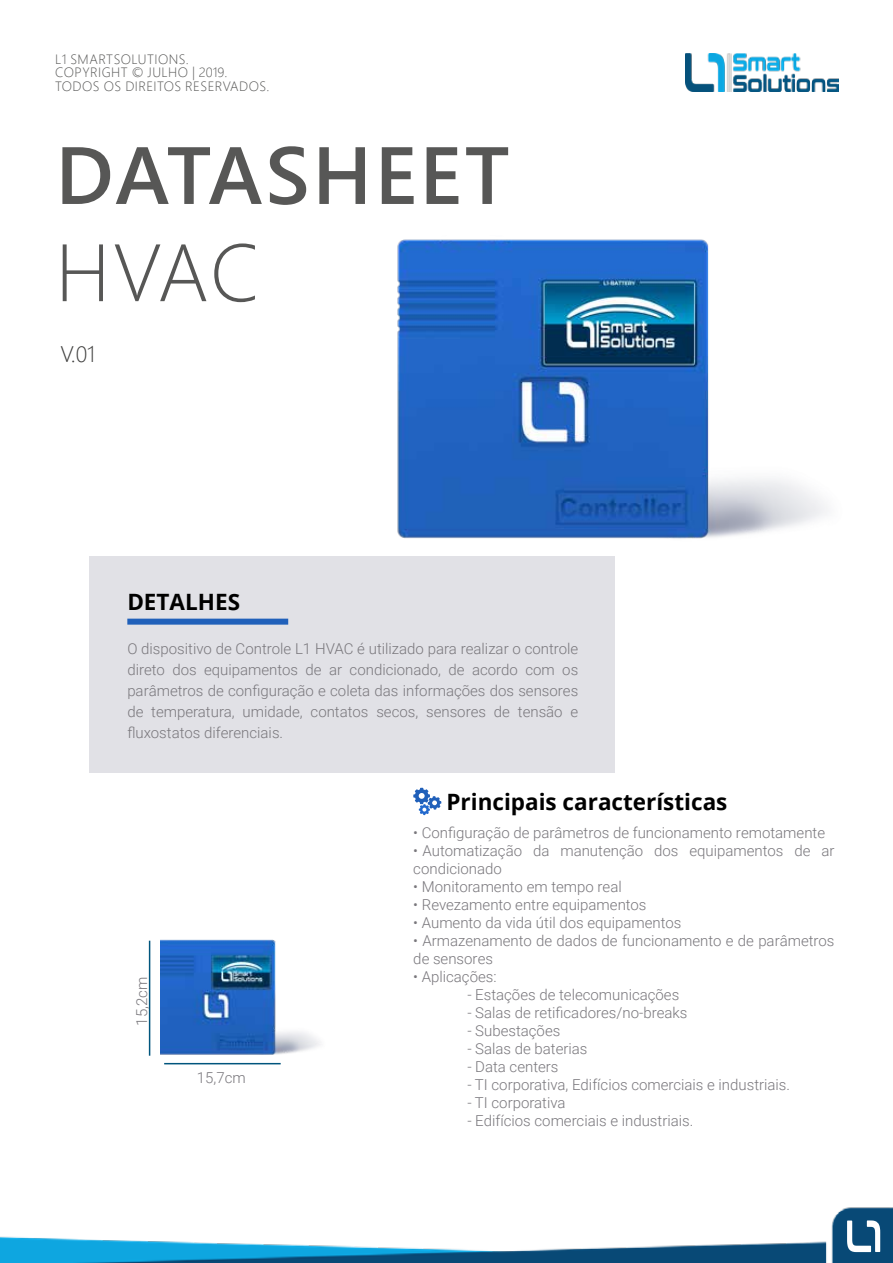
<style>
.page{position:relative;width:893px;height:1263px;background:#fff}
.page>*{position:absolute;margin:0;border:0;box-sizing:border-box;transform-origin:0 0}
.t1{font:600 81px "Segoe UI";letter-spacing:.035em;color:#575756}
.t2{font:300 81px "Segoe UI";color:#575756}
.t3{font:700 22.5px "Open Sans";color:#000}
.t4{font:300 22.5px "Segoe UI";color:#3c3c3b}
.t5{font:300 15px/21px "Roboto";color:#79777c}
.t6{font:300 13.5px/13.5px "Segoe UI";letter-spacing:.035em;color:#575756}
</style>
<div class="page">
<img style="left:685px;top:54px;width:154px;height:38px">
<img style="left:0;top:1207px;width:893px;height:56px">
<svg style="left:847px;top:1220px;width:33px;height:32px"></svg>
<div style="left:89px;top:556px;width:525px;height:216px;background:#e1e1e6"></div>
<div style="left:127px;top:619px;width:161px;height:6px;background:#2060ba"></div>
<svg style="left:413px;top:788px;width:28px;height:27px"></svg>
<img style="left:397px;top:239px;width:431px;height:300px">
<hr style="left:149px;top:941px;width:1px;height:115px;background:#00557d">
<hr style="left:164px;top:1063px;width:117px;height:1px;background:#00557d">
<img style="left:161px;top:939px;width:160px;height:116px">
<p class="t6" style="left:55px;top:51px;width:216px">L1 SMARTSOLUTIONS.<br>COPYRIGHT © JULHO | 2019.<br>TODOS OS DIREITOS RESERVADOS.</p>
<h1 class="t1" style="left:55px;top:99px;width:455px">DATASHEET</h1>
<h1 class="t2" style="left:55px;top:196px;width:206px">HVAC</h1>
<h2 class="t4" style="left:61px;top:333px;width:36px">V.01</h2>
<h2 class="t3" style="left:127px;top:586px;width:114px">DETALHES</h2>
<p class="t5" style="left:127px;top:638px;width:452px;text-align:justify">O dispositivo de Controle L1 HVAC é utilizado para realizar o controle direto dos equipamentos de ar condicionado, de acordo com os parâmetros de configuração e coleta das informações dos sensores de temperatura, umidade, contatos secos, sensores de tensão e fluxostatos diferenciais.</p>
<p class="t5" style="left:131px;top:1026px;width:50px;rotate:-90deg">15,2cm</p>
<p class="t5" style="left:197px;top:1067px;width:50px">15,7cm</p>
<h2 class="t3" style="left:446px;top:786px;width:282px">Principais características</h2>
<p class="t5" style="left:413px;top:822px;width:413px">• Configuração de parâmetros de funcionamento remotamente</p>
<p class="t5" style="left:413px;top:841px;width:423px;line-height:18px">• Automatização da manutenção dos equipamentos de ar condicionado</p>
<p class="t5" style="left:413px;top:876px;width:210px">• Monitoramento em tempo real</p>
<p class="t5" style="left:413px;top:894px;width:235px">• Revezamento entre equipamentos</p>
<p class="t5" style="left:413px;top:912px;width:270px">• Aumento da vida útil dos equipamentos</p>
<p class="t5" style="left:413px;top:931px;width:423px;line-height:18px">• Armazenamento de dados de funcionamento e de parâmetros de sensores</p>
<p class="t5" style="left:413px;top:966px;width:85px">• Aplicações:</p>
<p class="t5" style="left:467px;top:984px;width:213px">- Estações de telecomunicações</p>
<p class="t5" style="left:467px;top:1002px;width:222px">- Salas de retificadores/no-breaks</p>
<p class="t5" style="left:467px;top:1020px;width:95px">- Subestações</p>
<p class="t5" style="left:467px;top:1038px;width:122px">- Salas de baterias</p>
<p class="t5" style="left:467px;top:1056px;width:93px">- Data centers</p>
<p class="t5" style="left:467px;top:1074px;width:324px">- TI corporativa, Edifícios comerciais e industriais.</p>
<p class="t5" style="left:467px;top:1092px;width:100px">- TI corporativa</p>
<p class="t5" style="left:467px;top:1110px;width:227px">- Edifícios comerciais e industriais.</p>
</div>
